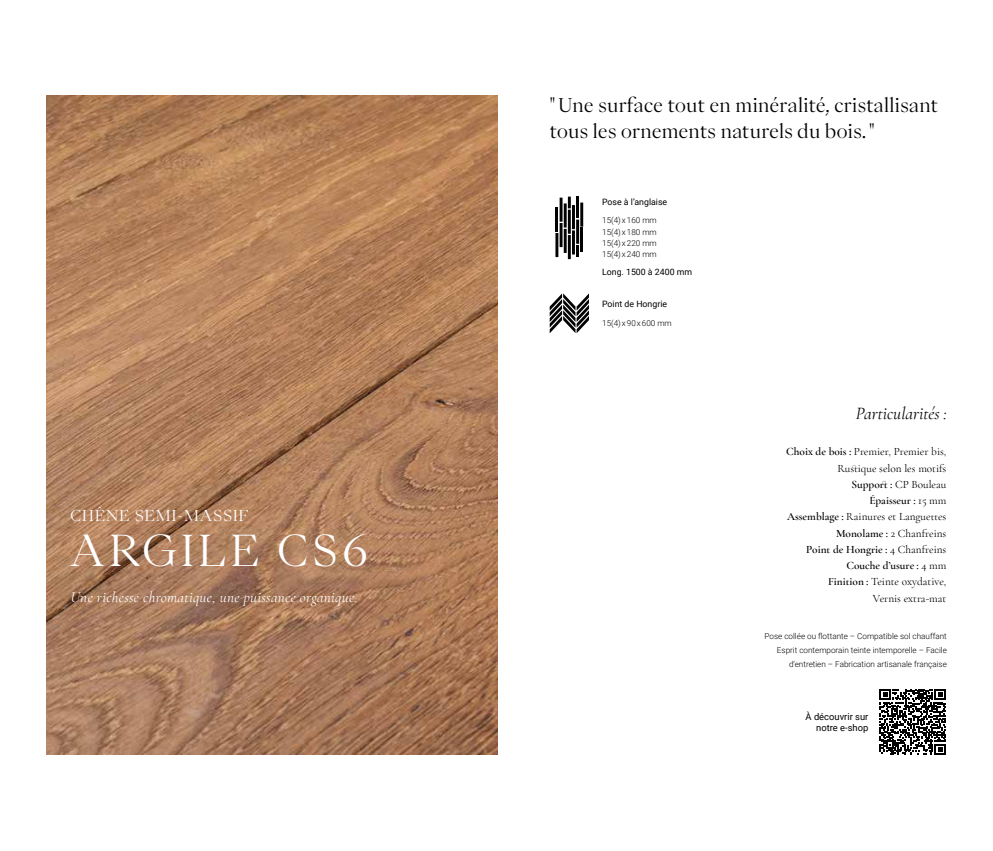
<style>
.page{position:relative;width:993px;height:851px;background:#fff}
.page>*{position:absolute;margin:0;border:0;box-sizing:border-box;transform-origin:0 0}
.t1{font:42.5px "PP Eiko";letter-spacing:.1em;color:#fff}
.t2{font:18.75px/26.2px "PP Eiko";letter-spacing:.02em;color:#000}
.t3{font:italic 17.5px "Cormorant Garamond";color:#000}
.t4{font:italic 15px "Cormorant Garamond";letter-spacing:.02em;color:#fff}
.t5{font:15px "PP Eiko";letter-spacing:.07em;color:#fff}
.t6{font:11.25px/16.2px "Cormorant Garamond";color:#000;text-align:right}
.t7{font:9.38px/11.2px "Roboto";color:#000;text-align:right}
.t8{font:8.75px "Roboto";color:#000}
.t9{font:300 8.12px/11.2px "Roboto";color:#000;text-align:justify}
.s1{font-weight:600}
</style>
<div class="page">
<svg style="left:555px;top:196px;width:28px;height:63px"></svg>
<svg style="left:549px;top:293px;width:39px;height:40px"></svg>
<img style="left:46px;top:96px;width:451px;height:658px">
<svg style="left:879px;top:689px;width:66px;height:66px"></svg>
<h3 class="t5" style="left:70px;top:505px;width:180px">CHÊNE SEMI-MASSIF</h3>
<h1 class="t1" style="left:70px;top:523px;width:300px">ARGILE CS6</h1>
<h3 class="t4" style="left:71px;top:588px;width:288px">Une richesse chromatique, une puissance organique.</h3>
<h2 class="t2" style="left:549px;top:92px;width:390px">" Une surface tout en minéralité, cristallisant tous les ornements naturels du bois. "</h2>
<p class="t8" style="left:602px;top:196px;width:67px">Pose à l’anglaise</p>
<p class="t9" style="left:602px;top:214px;width:56px">15(4) x 160 mm 15(4) x 180 mm 15(4) x 220 mm 15(4) x 240 mm</p>
<p class="t8" style="left:602px;top:266px;width:91px">Long. 1500 à 2400 mm</p>
<p class="t8" style="left:602px;top:298px;width:66px">Point de Hongrie</p>
<p class="t9" style="left:602px;top:317px;width:71px">15(4) x 90 x 600 mm</p>
<h3 class="t3" style="left:855px;top:403px;width:92px">Particularités :</h3>
<p class="t6" style="left:786px;top:443px;width:162px"><span class="s1">Choix de bois :</span> Premier, Premier bis,<br>Rustique selon les motifs<br><span class="s1">Support :</span> CP Bouleau<br><span class="s1">Épaisseur :</span> 15 mm<br><span class="s1">Assemblage :</span> Rainures et Languettes<br><span class="s1">Monolame :</span> 2 Chanfreins<br><span class="s1">Point de Hongrie :</span> 4 Chanfreins<br><span class="s1">Couche d’usure :</span> 4 mm<br><span class="s1">Finition :</span> Teinte oxydative,<br>Vernis extra-mat</p>
<p class="t9" style="left:764px;top:629px;width:184px;line-height:13.8px;text-align:right">Pose collée ou flottante – Compatible sol chauffant<br>Esprit contemporain teinte intemporelle – Facile d’entretien – Fabrication artisanale française</p>
<p class="t7" style="left:805px;top:710px;width:64px">À découvrir sur notre e-shop</p>
</div>
